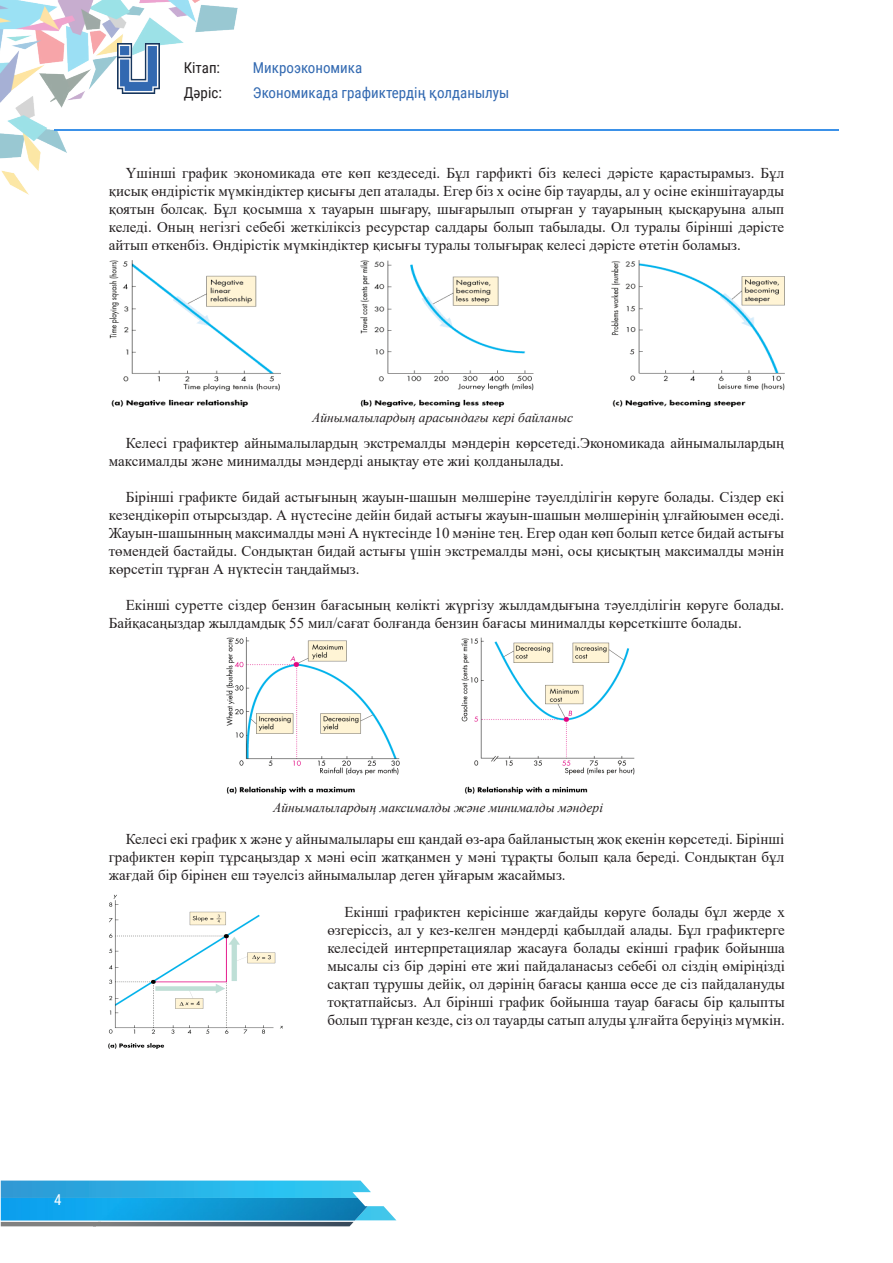
<style>
.page{position:relative;width:893px;height:1263px;background:#fff}
.page>*{position:absolute;margin:0;border:0;box-sizing:border-box;transform-origin:0 0}
.t1{font:15px/18px "Times New Roman";color:#231f20;text-align:justify}
.t2{font:15px/25.5px "Roboto Condensed";color:#3269b1}
.t3{font:15px/25.5px "Roboto Condensed";color:#231f20}
.t4{font:15px "Roboto Condensed";color:#fff}
.t5{font:italic 13.5px "Times New Roman";color:#231f20}
</style>
<div class="page">
<img style="left:0;top:0;width:238px;height:195px">
<hr style="left:54px;top:129px;width:785px;height:2px;background:#3b91e8">
<img style="left:118px;top:44px;width:41px;height:49px">
<svg style="left:1px;top:1180px;width:395px;height:46px;background:#5bb6d9"></svg>
<img style="left:1px;top:1198px;width:367px;height:22px">
<img style="left:360px;top:260px;width:173px;height:146px">
<img style="left:611px;top:260px;width:173px;height:146px">
<img style="left:109px;top:260px;width:172px;height:146px">
<img style="left:461px;top:638px;width:174px;height:156px">
<img style="left:226px;top:638px;width:173px;height:156px">
<img style="left:109px;top:894px;width:173px;height:154px">
<p class="t3" style="left:184px;top:54px;width:40px">Кітап:<br>Дәріс:</p>
<p class="t2" style="left:253px;top:54px;width:258px">Микроэкономика<br>Экономикада графиктердің қолданылуы</p>
<p class="t1" style="left:109px;top:164px;width:677px;text-indent:17px">Үшінші график экономикада өте көп кездеседі. Бұл гарфикті біз келесі дәрісте қарастырамыз. Бұл қисық өндірістік мүмкіндіктер қисығы деп аталады. Егер біз х осіне бір тауарды, ал у осіне екіншітауарды қоятын болсақ. Бұл қосымша х тауарын шығару, шығарылып отырған у тауарының қысқаруына алып келеді. Оның негізгі себебі жеткіліксіз ресурстар салдары болып табылады. Ол туралы бірінші дәрісте айтып өткенбіз. Өндірістік мүмкіндіктер қисығы туралы толығырақ келесі дәрісте өтетін боламыз.</p>
<p class="t5" style="left:312px;top:408px;width:262px">Айнымалылардың арасындағы кері байланыс</p>
<p class="t1" style="left:109px;top:434px;width:677px;text-indent:17px">Келесі графиктер айнымалылардың экстремалды мәндерін көрсетеді.Экономикада айнымалылардың максималды және минималды мәндерді анықтау өте жиі қолданылады.</p>
<p class="t1" style="left:109px;top:488px;width:677px;text-indent:17px">Бірінші графикте бидай астығының жауын-шашын мөлшеріне тәуелділігін көруге болады. Сіздер екі кезеңдікөріп отырсыздар. А нүстесіне дейін бидай астығы жауын-шашын мөлшерінің ұлғайюымен өседі.<br>Жауын-шашынның максималды мәні А нүктесінде 10 мәніне тең. Егер одан көп болып кетсе бидай астығы төмендей бастайды. Сондықтан бидай астығы үшін экстремалды мәні, осы қисықтың максималды мәнін көрсетіп тұрған А нүктесін таңдаймыз.</p>
<p class="t1" style="left:109px;top:596px;width:677px;text-indent:17px">Екінші суретте сіздер бензин бағасының көлікті жүргізу жылдамдығына тәуелділігін көруге болады.<br>Байқасаңыздар жылдамдық 55 мил/сағат болғанда бензин бағасы минималды көрсеткіште болады.</p>
<p class="t5" style="left:273px;top:798px;width:331px">Айнымалылардың максималды және минималды мәндері</p>
<p class="t1" style="left:109px;top:830px;width:677px;text-indent:17px">Келесі екі график х және у айнымалылары еш қандай өз-ара байланыстың жоқ екенін көрсетеді. Бірінші графиктен көріп тұрсаңыздар х мәні өсіп жатқанмен у мәні тұрақты болып қала береді. Сондықтан бұл жағдай бір бірінен еш тәуелсіз айнымалылар деген ұйғарым жасаймыз.</p>
<p class="t1" style="left:327px;top:902px;width:459px;text-indent:17px">Екінші графиктен керісінше жағдайды көруге болады бұл жерде х өзгеріссіз, ал у кез-келген мәндерді қабылдай алады. Бұл графиктерге келесідей интерпретациялар жасауға болады екінші график бойынша мысалы сіз бір дәріні өте жиі пайдаланасыз себебі ол сіздің өміріңізді сақтап тұрушы дейік, ол дәрінің бағасы қанша өссе де сіз пайдалануды тоқтатпайсыз. Ал бірінші график бойынша тауар бағасы бір қалыпты болып тұрған кезде, сіз ол тауарды сатып алуды ұлғайта беруіңіз мүмкін.</p>
<p class="t4" style="left:54px;top:1189px;width:9px">4</p>
</div>
